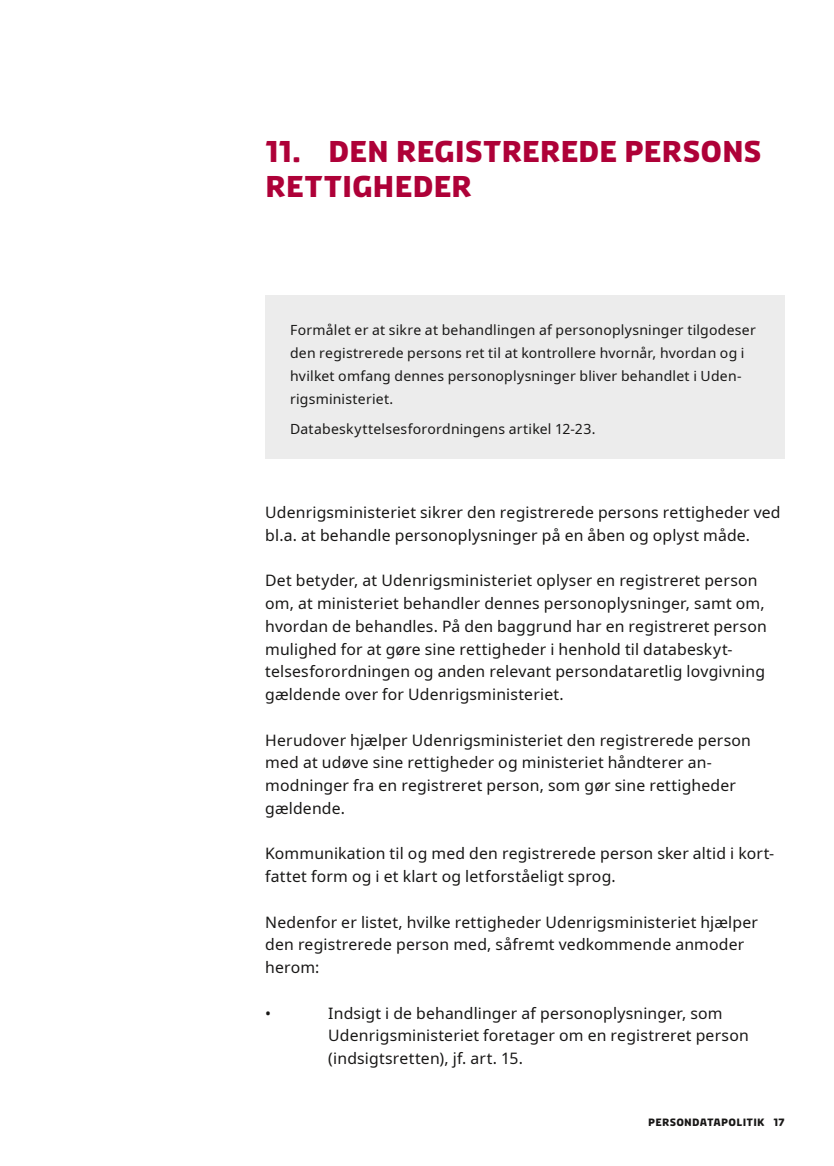
<style>
.page{position:relative;width:834px;height:1166px;background:#fff}
.page>*{position:absolute;margin:0;border:0;box-sizing:border-box;transform-origin:0 0}
.RU_lille{font:700 29.75px/35px "Diplomacy";letter-spacing:-.005em;color:#ae0138}
.Brød{font:15.75px/22.8px "Noto Sans";letter-spacing:.01em;color:#181716}
.t1{font:14px/22.8px "Noto Sans";letter-spacing:.015em;color:#181716}
.t2{font:700 10.5px "Diplomacy";letter-spacing:.02em;color:#181716}
</style>
<div class="page">
<div style="left:265px;top:296px;width:519px;height:163px;background:#ececec"></div>
<p class="RU_lille" style="left:265px;top:133px;width:498px">11. DEN REGISTREREDE PERSONS<br>RETTIGHEDER</p>
<p class="t1" style="left:290px;top:319px;width:467px">Formålet er at sikre at behandlingen af personoplysninger tilgodeser den registrerede persons ret til at kontrollere hvornår, hvordan og i hvilket omfang dennes personoplysninger bliver behandlet i Uden&shy;rigsministeriet.</p>
<p class="t1" style="left:290px;top:418px;width:307px">Databeskyttelsesforordningens artikel 12-23.</p>
<p class="Brød" style="left:265px;top:501px;width:517px">Udenrigsministeriet sikrer den registrerede persons rettigheder ved bl.a. at behandle personoplysninger på en åben og oplyst måde.</p>
<p class="Brød" style="left:265px;top:570px;width:503px">Det betyder, at Udenrigsministeriet oplyser en registreret person om, at ministeriet behandler dennes personoplysninger, samt om, hvordan de behandles. På den baggrund har en registreret person mulighed for at gøre sine rettigheder i henhold til databeskyt&shy;telsesforordningen og anden relevant persondataretlig lovgivning gældende over for Udenrigsministeriet.</p>
<p class="Brød" style="left:265px;top:729px;width:487px">Herudover hjælper Udenrigsministeriet den registrerede person med at udøve sine rettigheder og ministeriet håndterer an&shy;modninger fra en registreret person, som gør sine rettigheder gældende.</p>
<p class="Brød" style="left:265px;top:843px;width:510px">Kommunikation til og med den registrerede person sker altid i kort&shy;fattet form og i et klart og letforståeligt sprog.</p>
<p class="Brød" style="left:265px;top:911px;width:494px">Nedenfor er listet, hvilke rettigheder Udenrigsministeriet hjælper den registrerede person med, såfremt vedkommende anmoder herom:</p>
<p class="Brød" style="left:265px;top:1002px;width:7px">•</p>
<p class="Brød" style="left:328px;top:1002px;width:422px">Indsigt i de behandlinger af personoplysninger, som<br>Udenrigsministeriet foretager om en registreret person (indsigtsretten), jf. art. 15.</p>
<p class="t2" style="left:648px;top:1115px;width:138px">PERSONDATAPOLITIK 17</p>
</div>
